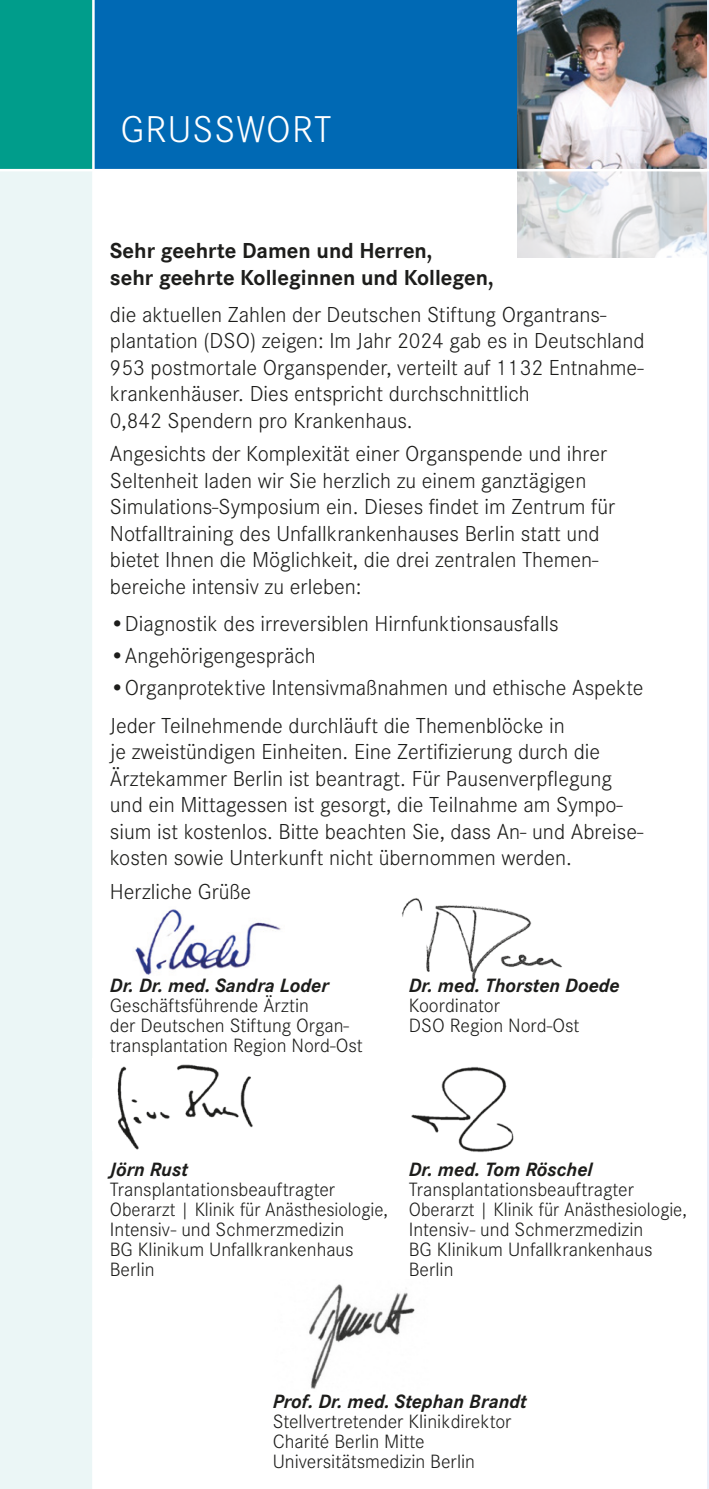
<style>
.page{position:relative;width:709px;height:1489px;background:#fff}
.page>*{position:absolute;margin:0;border:0;box-sizing:border-box;transform-origin:0 0}
.t1{font:300 38.75px "Corporate S";letter-spacing:.025em;color:#fff}
.t2{font:300 22.5px/26.5px "Corporate S";color:#1d1d1b}
.t3{font:700 22.5px/26.5px "Corporate S";color:#1d1d1b}
.t4{font:300 20px/20px "Corporate S";color:#1d1d1b}
.t5{font:italic 700 20px "Corporate S";color:#1d1d1b}
</style>
<div class="page">
<img style="left:401px;top:898px;width:161px;height:81px">
<img style="left:309px;top:1284px;width:106px;height:105px">
<div style="left:46px;top:0;width:634px;height:170px;background:#0069b4"></div>
<img style="left:517px;top:0;width:190px;height:169px">
<div style="left:0;top:137px;width:92px;height:1351px;background:#ebf6f6"></div>
<div style="left:0;top:0;width:92px;height:170px;background:#009d8b"></div>
<hr style="left:92px;top:0;width:3px;height:1488px;background:#fff">
<img style="left:135px;top:909px;width:146px;height:66px">
<img style="left:117px;top:1064px;width:136px;height:86px">
<img style="left:411px;top:1067px;width:103px;height:85px">
<svg style="left:517px;top:171px;width:190px;height:87px"></svg>
<hr style="left:0;top:169px;width:709px;height:2px;background:#fff">
<hr style="left:707px;top:0;width:2px;height:1488px;background:#eaeffa">
<hr style="left:708px;top:0;width:1px;height:170px;background:#0069b4">
<hr style="left:672px;top:169px;width:37px;height:2px;background:#fff">
<h1 class="t1" style="left:120px;top:104px;width:212px">GRUSSWORT</h1>
<p class="t3" style="left:110px;top:236px;width:385px">Sehr geehrte Damen und Herren,<br>sehr geehrte Kolleginnen und Kollegen,</p>
<p class="t2" style="left:110px;top:300px;width:536px">die aktuellen Zahlen der Deutschen Stiftung Organtrans&shy;plantation (DSO) zeigen: Im Jahr 2024 gab es in Deutschland 953 postmortale Organspender, verteilt auf 1132 Entnahme&shy;krankenhäuser. Dies entspricht durchschnittlich<br>0,842 Spendern pro Krankenhaus.</p>
<p class="t2" style="left:110px;top:440px;width:506px">Angesichts der Komplexität einer Organspende und ihrer Seltenheit laden wir Sie herzlich zu einem ganztägigen Simulations-Symposium ein. Dieses findet im Zentrum für Notfalltraining des Unfallkrankenhauses Berlin statt und bietet Ihnen die Möglichkeit, die drei zentralen Themen&shy;bereiche intensiv zu erleben:</p>
<p class="t2" style="left:110px;top:609px;width:450px">•Diagnostik des irreversiblen Hirnfunktionsausfalls</p>
<p class="t2" style="left:110px;top:641px;width:207px">•Angehörigengespräch</p>
<p class="t2" style="left:110px;top:668px;width:535px;line-height:37px">•Organprotektive Intensivmaßnahmen und ethische Aspekte<br>Jeder Teilnehmende durchläuft die Themenblöcke in</p>
<p class="t2" style="left:110px;top:737px;width:535px">je zweistündigen Einheiten. Eine Zertifizierung durch die Ärztekammer Berlin ist beantragt. Für Pausenverpflegung und ein Mittagessen ist gesorgt, die Teilnahme am Sympo&shy;sium ist kostenlos. Bitte beachten Sie, dass An- und Abreise&shy;kosten sowie Unterkunft nicht übernommen werden.</p>
<p class="t2" style="left:110px;top:877px;width:143px">Herzliche Grüße</p>
<p class="t5" style="left:110px;top:971px;width:220px">Dr. Dr. med. Sandra Loder</p>
<p class="t4" style="left:110px;top:994px;width:254px">Geschäftsführende Ärztin<br>der Deutschen Stiftung Organ&shy;transplantation Region Nord-Ost</p>
<p class="t5" style="left:409px;top:971px;width:212px">Dr. med. Thorsten Doede</p>
<p class="t4" style="left:409px;top:994px;width:172px">Koordinator<br>DSO Region Nord-Ost</p>
<p class="t5" style="left:110px;top:1156px;width:80px">Jörn Rust</p>
<p class="t4" style="left:110px;top:1178px;width:280px">Transplantationsbeauftragter<br>Oberarzt | Klinik für Anästhesiologie,<br>Intensiv- und Schmerzmedizin<br>BG Klinikum Unfallkrankenhaus<br>Berlin</p>
<p class="t5" style="left:409px;top:1156px;width:185px">Dr. med. Tom Röschel</p>
<p class="t4" style="left:409px;top:1178px;width:280px">Transplantationsbeauftragter<br>Oberarzt | Klinik für Anästhesiologie,<br>Intensiv- und Schmerzmedizin<br>BG Klinikum Unfallkrankenhaus<br>Berlin</p>
<p class="t5" style="left:273px;top:1387px;width:255px">Prof. Dr. med. Stephan Brandt</p>
<p class="t4" style="left:273px;top:1410px;width:240px">Stellvertretender Klinikdirektor<br>Charité Berlin Mitte<br>Universitätsmedizin Berlin</p>
</div>
